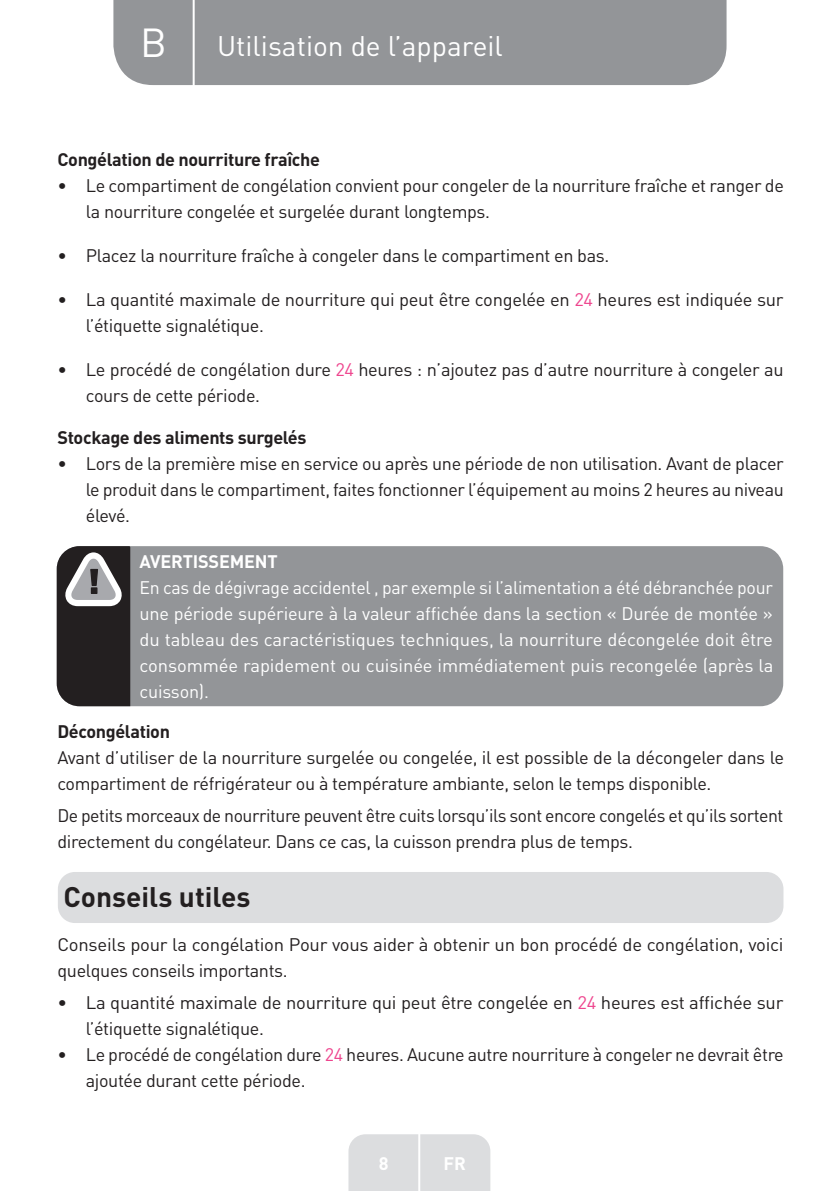
<style>
.page{position:relative;width:840px;height:1191px;background:#fff}
.page>*{position:absolute;margin:0;border:0;box-sizing:border-box;transform-origin:0 0}
.t1{font:40px "DIN Pro";color:#fff}
.t2{font:28px "DIN Pro";color:#fff}
.Headline-01{font:700 28px "DIN Pro";color:#231f20}
.Large_Text__3_2_mm{font:18px/26px "DIN Pro";letter-spacing:-.02em;color:#231f20}
.Large_Text__3_2_mm-2{font:18px/26px "DIN Pro";letter-spacing:-.005em;color:#fff;text-align:justify}
.Large_Text__3_2_mm-3{font:700 18px "DIN Pro";letter-spacing:-.02em;color:#231f20}
.Large_Text__3_2_mm-4{font:700 18px "DIN Pro";letter-spacing:-.01em;color:#fff}
.s1{color:#ee458e}
</style>
<div class="page">
<div style="left:113px;top:0;width:613px;height:85px;background:#939598"></div>
<div style="left:348px;top:1134px;width:142px;height:57px;background:#dcdddf"></div>
<hr style="left:418px;top:1111px;width:2px;height:80px;background:#fff">
<hr style="left:192px;top:0;width:2px;height:88px;background:#fff">
<div style="left:57px;top:546px;width:725px;height:160px;background:#939598;border-radius:23px"></div>
<svg style="left:57px;top:546px;width:73px;height:160px;background:#444142"></svg>
<div style="left:58px;top:872px;width:725px;height:51px;background:#dcdddf;border-radius:17px"></div>
<h1 class="t1" style="left:140px;top:15px;width:28px">B</h1>
<h2 class="t2" style="left:217px;top:27px;width:287px">Utilisation de l’appareil</h2>
<p class="Large_Text__3_2_mm-3" style="left:57px;top:147px;width:264px">Congélation de nourriture fraîche</p>
<p class="Large_Text__3_2_mm" style="left:86px;top:172px;width:699px;text-indent:-28px">• Le compartiment de congélation convient pour congeler de la nourriture fraîche et ranger de la nourriture congelée et surgelée durant longtemps.</p>
<p class="Large_Text__3_2_mm" style="left:57px;top:242px;width:553px">• Placez la nourriture fraîche à congeler dans le compartiment en bas.</p>
<p class="Large_Text__3_2_mm" style="left:86px;top:286px;width:698px;text-indent:-28px">• La quantité maximale de nourriture qui peut être congelée en <span class="s1">24</span> heures est indiquée sur l’étiquette signalétique.</p>
<p class="Large_Text__3_2_mm" style="left:86px;top:356px;width:699px;text-indent:-28px">• Le procédé de congélation dure <span class="s1">24</span> heures : n’ajoutez pas d’autre nourriture à congeler au cours de cette période.</p>
<p class="Large_Text__3_2_mm-3" style="left:57px;top:425px;width:250px">Stockage des aliments surgelés</p>
<p class="Large_Text__3_2_mm" style="left:86px;top:449px;width:699px;text-align:justify;text-indent:-28px">• Lors de la première mise en service ou après une période de non utilisation. Avant de placer le produit dans le compartiment, faites fonctionner l’équipement au moins 2 heures au niveau élevé.</p>
<p class="Large_Text__3_2_mm-4" style="left:139px;top:549px;width:140px">AVERTISSEMENT</p>
<p class="Large_Text__3_2_mm-2" style="left:139px;top:573px;width:635px">En cas de dégivrage accidentel , par exemple si l’alimentation a été débranchée pour une période supérieure à la valeur affichée dans la section « Durée de montée » du tableau des caractéristiques techniques, la nourriture décongelée doit être consommée rapidement ou cuisinée immédiatement puis recongelée (après la cuisson).</p>
<p class="Large_Text__3_2_mm-3" style="left:57px;top:719px;width:114px">Décongélation</p>
<p class="Large_Text__3_2_mm" style="left:57px;top:743px;width:727px">Avant d’utiliser de la nourriture surgelée ou congelée, il est possible de la décongeler dans le compartiment de réfrigérateur ou à température ambiante, selon le temps disponible.</p>
<p class="Large_Text__3_2_mm" style="left:57px;top:801px;width:727px">De petits morceaux de nourriture peuvent être cuits lorsqu’ils sont encore congelés et qu’ils sortent directement du congélateur. Dans ce cas, la cuisson prendra plus de temps.</p>
<p class="Headline-01" style="left:63px;top:878px;width:188px">Conseils utiles</p>
<p class="Large_Text__3_2_mm" style="left:57px;top:930px;width:727px">Conseils pour la congélation Pour vous aider à obtenir un bon procédé de congélation, voici quelques conseils importants.</p>
<p class="Large_Text__3_2_mm" style="left:86px;top:988px;width:698px;text-indent:-28px">• La quantité maximale de nourriture qui peut être congelée en <span class="s1">24</span> heures est affichée sur l’étiquette signalétique.</p>
<p class="Large_Text__3_2_mm" style="left:86px;top:1040px;width:699px;text-indent:-28px">• Le procédé de congélation dure <span class="s1">24</span> heures. Aucune autre nourriture à congeler ne devrait être ajoutée durant cette période.</p>
<p class="Large_Text__3_2_mm-4" style="left:378px;top:1150px;width:11px">8</p>
<p class="Large_Text__3_2_mm-4" style="left:443px;top:1150px;width:24px">FR</p>
</div>
